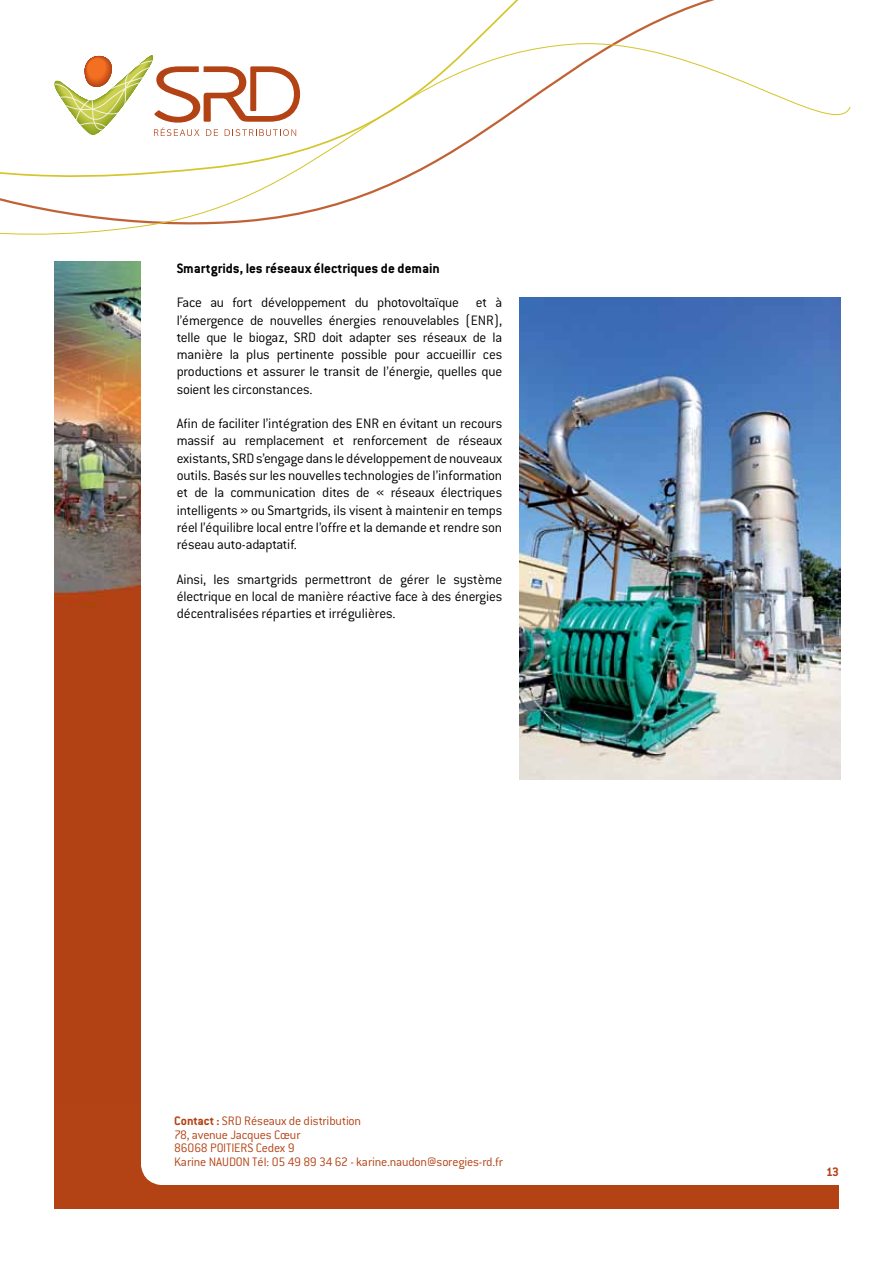
<style>
.page{position:relative;width:893px;height:1263px;background:#fff}
.page>*{position:absolute;margin:0;border:0;box-sizing:border-box;transform-origin:0 0}
.t1{font:300 15px/17.2px "Conduit ITC";letter-spacing:-.01em;color:#000;text-align:justify}
.t2{font:700 15px "Conduit ITC";color:#000}
.t3{font:300 13.5px/13.5px "Conduit ITC";letter-spacing:-.015em;color:#b34215}
.t4{font:700 13.5px "Conduit ITC";color:#b34215}
.s1{font-weight:700}
</style>
<div class="page">
<div style="left:54px;top:1185px;width:785px;height:24px;background:#b34215"></div>
<div style="left:54px;top:261px;width:86px;height:930px;background:#b34215"></div>
<img style="left:54px;top:274px;width:86px;height:332px">
<svg style="left:140px;top:1157px;width:20px;height:28px"></svg>
<img style="left:519px;top:298px;width:321px;height:481px">
<svg style="left:0;top:210px;width:320px;height:64px"></svg>
<svg style="left:0;top:0;width:851px;height:210px"></svg>
<p class="t2" style="left:177px;top:259px;width:265px">Smartgrids, les réseaux électriques de demain</p>
<p class="t1" style="left:177px;top:294px;width:327px">Face au fort développement du photovoltaïque et à l’émergence de nouvelles énergies renouvelables (ENR), telle que le biogaz, SRD doit adapter ses réseaux de la manière la plus pertinente possible pour accueillir ces productions et assurer le transit de l’énergie, quelles que soient les circonstances.</p>
<p class="t1" style="left:177px;top:415px;width:327px">Afin de faciliter l’intégration des ENR en évitant un recours massif au remplacement et renforcement de réseaux existants, SRD s’engage dans le développement de nouveaux outils. Basés sur les nouvelles technologies de l’information et de la communication dites de « réseaux électriques intelligents » ou Smartgrids, ils visent à maintenir en temps réel l’équilibre local entre l’offre et la demande et rendre son réseau auto-adaptatif.</p>
<p class="t1" style="left:177px;top:570px;width:327px">Ainsi, les smartgrids permettront de gérer le système électrique en local de manière réactive face à des énergies décentralisées réparties et irrégulières.</p>
<p class="t3" style="left:174px;top:1114px;width:330px"><span class="s1">Contact :</span> SRD Réseaux de distribution<br>78, avenue Jacques Cœur<br>86068 POITIERS Cedex 9<br>Karine NAUDON Tél: 05 49 89 34 62 - karine.naudon@soregies-rd.fr</p>
<p class="t4" style="left:826px;top:1164px;width:14px">13</p>
</div>
